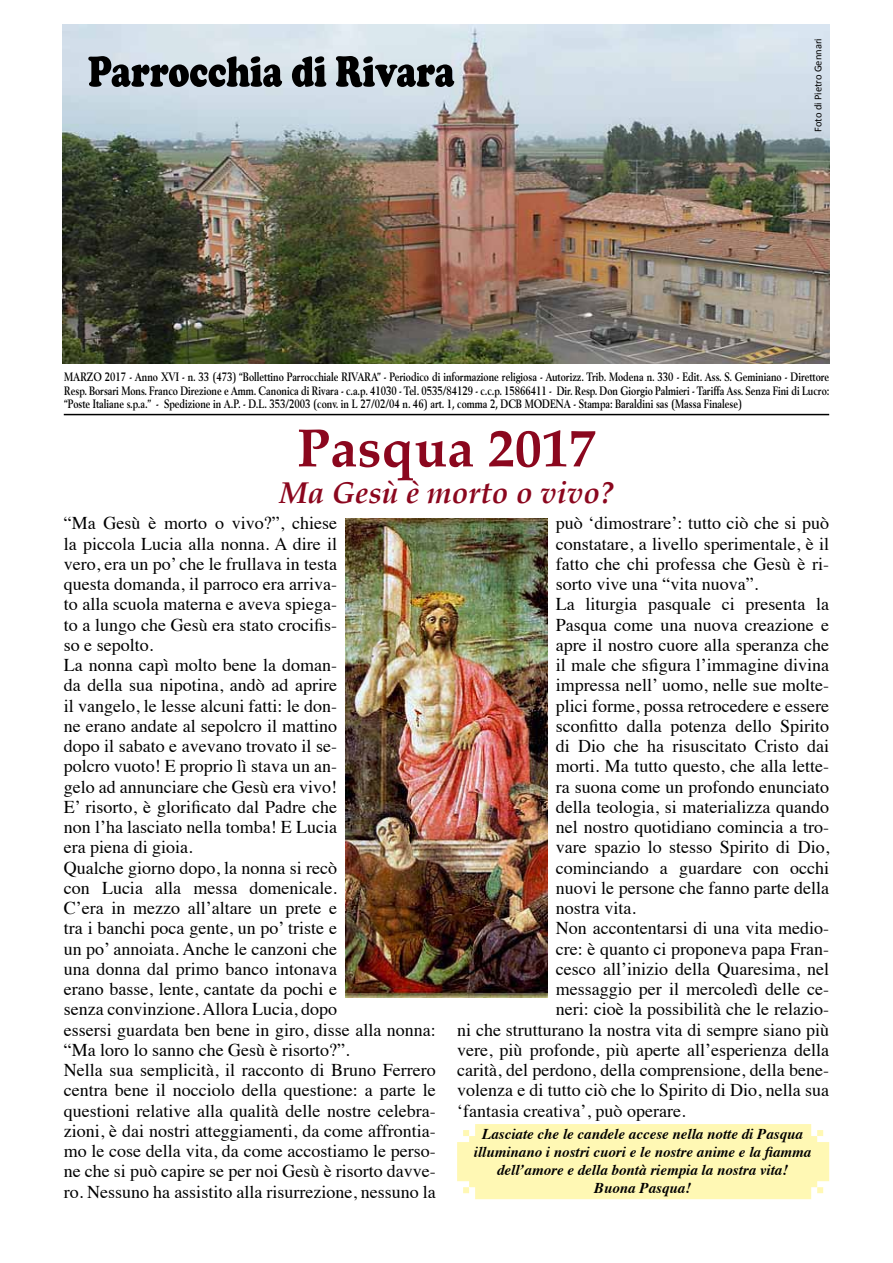
<style>
.page{position:relative;width:893px;height:1263px;background:#fff}
.page>*{position:absolute;margin:0;border:0;box-sizing:border-box;transform-origin:0 0}
.t1{font:700 54px "Palatino";color:#8b071e}
.t2{font:italic 700 30px "Palatino";color:#8b071e}
.t3{font:18px/20.2px "Times";color:#000}
.t4{font:italic 700 15px/18px "Times";color:#000;text-align:center}
.t5{font:700 12px/13.5px "Berling";color:#000;text-align:justify;scale:.8 1}
.t6{font:10.5px "Calibri";color:#000}
</style>
<div class="page">
<div style="left:457px;top:1124px;width:372px;height:75px;background:#fff8b4"></div>
<img style="left:63px;top:25px;width:766px;height:338px">
<hr style="left:64px;top:414px;width:765px;height:1px;background:#000">
<svg style="left:88px;top:56px;width:366px;height:31px;background:#6e7478"></svg>
<img style="left:346px;top:518px;width:201px;height:480px">
<p class="t6" style="left:811px;top:132px;width:95px;rotate:-90deg">Foto di Pietro Gennari</p>
<p class="t5" style="left:64px;top:370px;width:958px">MARZO 2017 - Anno XVI - n. 33 (473) “Bollettino Parrocchiale RIVARA” - Periodico di informazione religiosa - Autorizz. Trib. Modena n. 330 - Edit. Ass. S. Geminiano - Direttore Resp. Borsari Mons. Franco Direzione e Amm. Canonica di Rivara - c.a.p. 41030 - Tel. 0535/84129 - c.c.p. 15866411 - Dir. Resp. Don Giorgio Palmieri - Tariffa Ass. Senza Fini di Lucro: “Poste Italiane s.p.a.” - Spedizione in A.P. - D.L. 353/2003 (conv. in L 27/02/04 n. 46) art. 1, comma 2, DCB MODENA - Stampa: Baraldini sas (Massa Finalese)</p>
<h1 class="t1" style="left:297px;top:402px;width:300px">Pasqua 2017</h1>
<h2 class="t2" style="left:279px;top:468px;width:336px">Ma Gesù è morto o vivo?</h2>
<p class="t3" style="left:556px;top:512px;width:275px">può ‘dimostrare’: tutto ciò che si può</p>
<p class="t3" style="left:556px;top:532px;width:275px">constatare, a livello sperimentale, è il</p>
<p class="t3" style="left:556px;top:552px;width:275px">fatto che chi professa che Gesù è ri-</p>
<p class="t3" style="left:556px;top:572px;width:204px">sorto vive una “vita nuova”.</p>
<p class="t3" style="left:556px;top:593px;width:275px">La liturgia pasquale ci presenta la</p>
<p class="t3" style="left:556px;top:613px;width:275px">Pasqua come una nuova creazione e</p>
<p class="t3" style="left:556px;top:633px;width:275px">apre il nostro cuore alla speranza che</p>
<p class="t3" style="left:556px;top:653px;width:275px">il male che sfigura l’immagine divina</p>
<p class="t3" style="left:556px;top:674px;width:275px">impressa nell’ uomo, nelle sue molte-</p>
<p class="t3" style="left:556px;top:694px;width:275px">plici forme, possa retrocedere e essere</p>
<p class="t3" style="left:556px;top:714px;width:275px">sconfitto dalla potenza dello Spirito</p>
<p class="t3" style="left:556px;top:734px;width:275px">di Dio che ha risuscitato Cristo dai</p>
<p class="t3" style="left:556px;top:755px;width:275px">morti. Ma tutto questo, che alla lette-</p>
<p class="t3" style="left:556px;top:775px;width:275px">ra suona come un profondo enunciato</p>
<p class="t3" style="left:556px;top:795px;width:275px">della teologia, si materializza quando</p>
<p class="t3" style="left:556px;top:815px;width:275px">nel nostro quotidiano comincia a tro-</p>
<p class="t3" style="left:556px;top:836px;width:275px">vare spazio lo stesso Spirito di Dio,</p>
<p class="t3" style="left:556px;top:856px;width:275px">cominciando a guardare con occhi</p>
<p class="t3" style="left:556px;top:876px;width:275px">nuovi le persone che fanno parte della</p>
<p class="t3" style="left:556px;top:896px;width:81px">nostra vita.</p>
<p class="t3" style="left:556px;top:917px;width:275px">Non accontentarsi di una vita medio-</p>
<p class="t3" style="left:556px;top:937px;width:275px">cre: è quanto ci proponeva papa Fran-</p>
<p class="t3" style="left:556px;top:957px;width:275px">cesco all’inizio della Quaresima, nel</p>
<p class="t3" style="left:556px;top:977px;width:275px">messaggio per il mercoledì delle ce-</p>
<p class="t3" style="left:556px;top:998px;width:275px">neri: cioè la possibilità che le relazio-</p>
<p class="t3" style="left:457px;top:1018px;width:374px">ni che strutturano la nostra vita di sempre siano più</p>
<p class="t3" style="left:457px;top:1038px;width:374px">vere, più profonde, più aperte all’esperienza della</p>
<p class="t3" style="left:457px;top:1058px;width:374px">carità, del perdono, della comprensione, della bene-</p>
<p class="t3" style="left:457px;top:1079px;width:374px">volenza e di tutto ciò che lo Spirito di Dio, nella sua</p>
<p class="t3" style="left:457px;top:1099px;width:230px">‘fantasia creativa’, può operare.</p>
<p class="t4" style="left:474px;top:1123px;width:339px">Lasciate che le candele accese nella notte di Pasqua illuminano i nostri cuori e le nostre anime e la fiamma dell’amore e della bontà riempia la nostra vita!<br>Buona Pasqua!</p>
<p class="t3" style="left:64px;top:512px;width:374px">“Ma Gesù è morto o vivo?”, chiese<br>la piccola Lucia alla nonna. A dire il<br>vero, era un po’ che le frullava in testa<br>questa domanda, il parroco era arriva-<br>to alla scuola materna e aveva spiega-<br>to a lungo che Gesù era stato crocifis-<br>so e sepolto.<br>La nonna capì molto bene la doman-<br>da della sua nipotina, andò ad aprire<br>il vangelo, le lesse alcuni fatti: le don-<br>ne erano andate al sepolcro il mattino<br>dopo il sabato e avevano trovato il se-<br>polcro vuoto! E proprio lì stava un an-<br>gelo ad annunciare che Gesù era vivo!<br>E’ risorto, è glorificato dal Padre che<br>non l’ha lasciato nella tomba! E Lucia<br>era piena di gioia.<br>Qualche giorno dopo, la nonna si recò<br>con Lucia alla messa domenicale.<br>C’era in mezzo all’altare un prete e<br>tra i banchi poca gente, un po’ triste e<br>un po’ annoiata. Anche le canzoni che<br>una donna dal primo banco intonava<br>erano basse, lente, cantate da pochi e<br>senza convinzione. Allora Lucia, dopo<br>essersi guardata ben bene in giro, disse alla nonna: “Ma loro lo sanno che Gesù è risorto?”.<br>Nella sua semplicità, il racconto di Bruno Ferrero centra bene il nocciolo della questione: a parte le questioni relative alla qualità delle nostre celebra&shy;zioni, è dai nostri atteggiamenti, da come affrontia&shy;mo le cose della vita, da come accostiamo le perso&shy;ne che si può capire se per noi Gesù è risorto davve&shy;ro. Nessuno ha assistito alla risurrezione, nessuno la</p>
</div>
